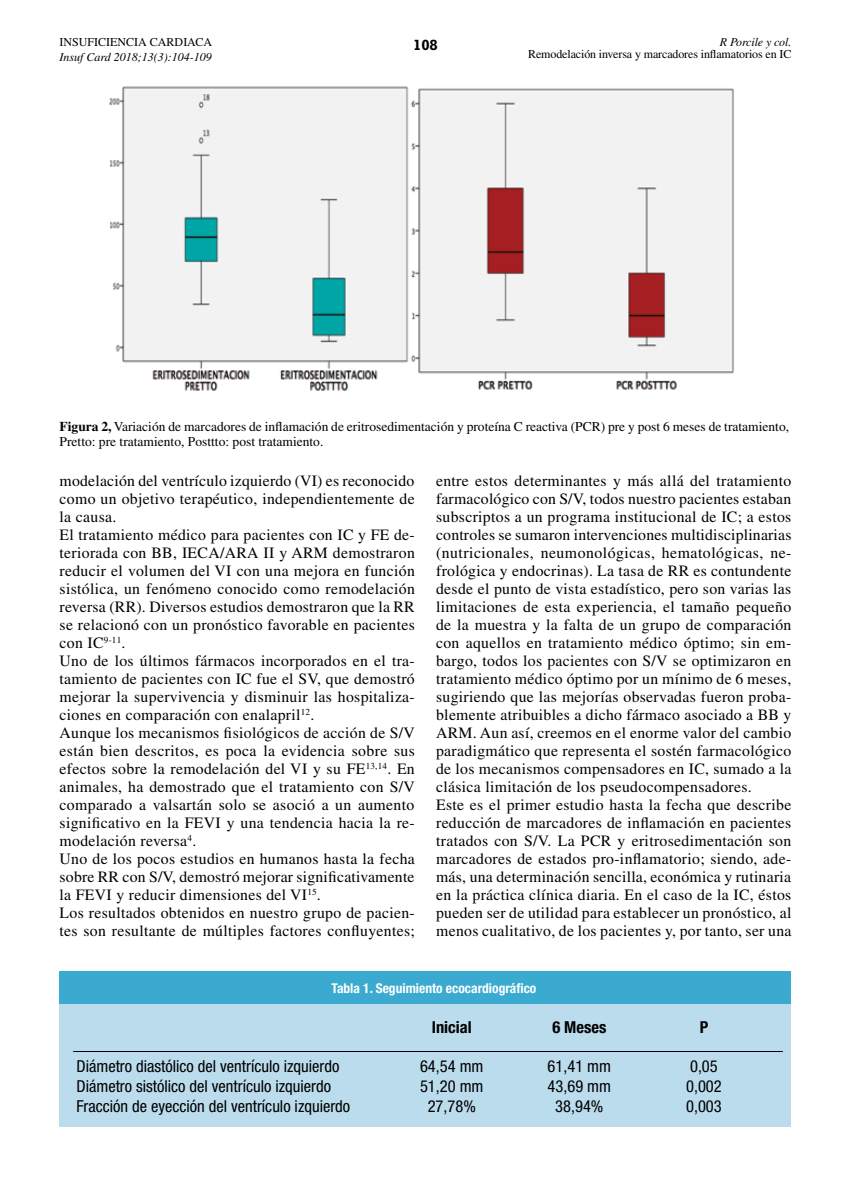
<style>
.page{position:relative;width:851px;height:1191px;background:#fff}
.page>*{position:absolute;margin:0;border:0;box-sizing:border-box;transform-origin:0 0}
.t1{font:condensed 16.5px "Helvetica Neue LT Std";color:#000}
.t2{font:700 condensed 16.5px "Helvetica Neue LT Std";color:#000}
.t3{font:15.75px/18px "Times LT Std";letter-spacing:.02em;color:#000}
.t4{font:700 15px "Rockwell";color:#000}
.t5{font:13.5px/15px "Times LT Std";color:#000}
.t6{font:700 condensed 13.5px "Helvetica Neue LT Std";color:#fff}
.t7{font:12px "Times LT Std";letter-spacing:-.01em;color:#000}
.t8{font:italic 12px "Times LT Std";color:#000}
.s1{font-weight:700}
</style>
<div class="page">
<div style="left:60px;top:970px;width:731px;height:37px;background:#3baad0"></div>
<div style="left:60px;top:1004px;width:731px;height:123px;background:#bbdced"></div>
<hr style="left:73px;top:1051px;width:709px;height:1px;background:#000">
<img style="left:109px;top:86px;width:625px;height:305px">
<p class="t7" style="left:60px;top:36px;width:154px">INSUFICIENCIA CARDIACA</p>
<p class="t8" style="left:60px;top:50px;width:154px">Insuf Card 2018;13(3):104-109</p>
<p class="t4" style="left:413px;top:36px;width:26px">108</p>
<p class="t8" style="left:719px;top:36px;width:73px">R Porcile y col.</p>
<p class="t7" style="left:528px;top:48px;width:265px">Remodelación inversa y marcadores inflamatorios en IC</p>
<p class="t5" style="left:60px;top:419px;width:731px"><span class="s1">Figura 2,</span> Variación de marcadores de inflamación de eritrosedimentación y proteína C reactiva (PCR) pre y post 6 meses de tratamiento,<br>Pretto: pre tratamiento, Posttto: post tratamiento.</p>
<p class="t3" style="left:60px;top:471px;width:357px">modelación del ventrículo izquierdo (VI) es reconocido como un objetivo terapéutico, independientemente de la causa.<br>El tratamiento médico para pacientes con IC y FE de&shy;teriorada con BB, IECA/ARA II y ARM demostraron reducir el volumen del VI con una mejora en función sistólica, un fenómeno conocido como remodelación reversa (RR). Diversos estudios demostraron que la RR se relacionó con un pronóstico favorable en pacientes con IC<sup>9-11</sup>.<br>Uno de los últimos fármacos incorporados en el tra&shy;tamiento de pacientes con IC fue el SV, que demostró mejorar la supervivencia y disminuir las hospitaliza&shy;ciones en comparación con enalapril<sup>12</sup>.<br>Aunque los mecanismos fisiológicos de acción de S/V están bien descritos, es poca la evidencia sobre sus efectos sobre la remodelación del VI y su FE<sup>13,14</sup>. En animales, ha demostrado que el tratamiento con S/V comparado a valsartán solo se asoció a un aumento significativo en la FEVI y una tendencia hacia la re&shy;modelación reversa<sup>4</sup>.<br>Uno de los pocos estudios en humanos hasta la fecha sobre RR con S/V, demostró mejorar significativamente la FEVI y reducir dimensiones del VI<sup>15</sup>.<br>Los resultados obtenidos en nuestro grupo de pacien&shy;tes son resultante de múltiples factores confluyentes;</p>
<p class="t3" style="left:436px;top:471px;width:357px">entre estos determinantes y más allá del tratamiento farmacológico con S/V, todos nuestro pacientes estaban subscriptos a un programa institucional de IC; a estos controles se sumaron intervenciones multidisciplinarias (nutricionales, neumonológicas, hematológicas, ne&shy;frológica y endocrinas). La tasa de RR es contundente desde el punto de vista estadístico, pero son varias las limitaciones de esta experiencia, el tamaño pequeño de la muestra y la falta de un grupo de comparación con aquellos en tratamiento médico óptimo; sin em&shy;bargo, todos los pacientes con S/V se optimizaron en tratamiento médico óptimo por un mínimo de 6 meses, sugiriendo que las mejorías observadas fueron proba&shy;blemente atribuibles a dicho fármaco asociado a BB y ARM. Aun así, creemos en el enorme valor del cambio paradigmático que representa el sostén farmacológico de los mecanismos compensadores en IC, sumado a la clásica limitación de los pseudocompensadores.<br>Este es el primer estudio hasta la fecha que describe reducción de marcadores de inflamación en pacientes tratados con S/V. La PCR y eritrosedimentación son marcadores de estados pro-inflamatorio; siendo, ade&shy;más, una determinación sencilla, económica y rutinaria en la práctica clínica diaria. En el caso de la IC, éstos pueden ser de utilidad para establecer un pronóstico, al menos cualitativo, de los pacientes y, por tanto, ser una</p>
<p class="t6" style="left:331px;top:980px;width:206px">Tabla 1. Seguimiento ecocardiográfico</p>
<p class="t2" style="left:432px;top:1016px;width:41px">Inicial</p>
<p class="t2" style="left:552px;top:1016px;width:56px">6 Meses</p>
<p class="t2" style="left:699px;top:1016px;width:10px">P</p>
<p class="t1" style="left:77px;top:1057px;width:264px">Diámetro diastólico del ventrículo izquierdo</p>
<p class="t1" style="left:420px;top:1057px;width:65px">64,54 mm</p>
<p class="t1" style="left:547px;top:1057px;width:65px">61,41 mm</p>
<p class="t1" style="left:690px;top:1057px;width:29px">0,05</p>
<p class="t1" style="left:76px;top:1076px;width:256px">Diámetro sistólico del ventrículo izquierdo</p>
<p class="t1" style="left:420px;top:1076px;width:65px">51,20 mm</p>
<p class="t1" style="left:547px;top:1076px;width:65px">43,69 mm</p>
<p class="t1" style="left:686px;top:1076px;width:37px">0,002</p>
<p class="t1" style="left:76px;top:1096px;width:275px">Fracción de eyección del ventrículo izquierdo</p>
<p class="t1" style="left:427px;top:1096px;width:50px">27,78%</p>
<p class="t1" style="left:555px;top:1096px;width:50px">38,94%</p>
<p class="t1" style="left:686px;top:1096px;width:37px">0,003</p>
</div>
